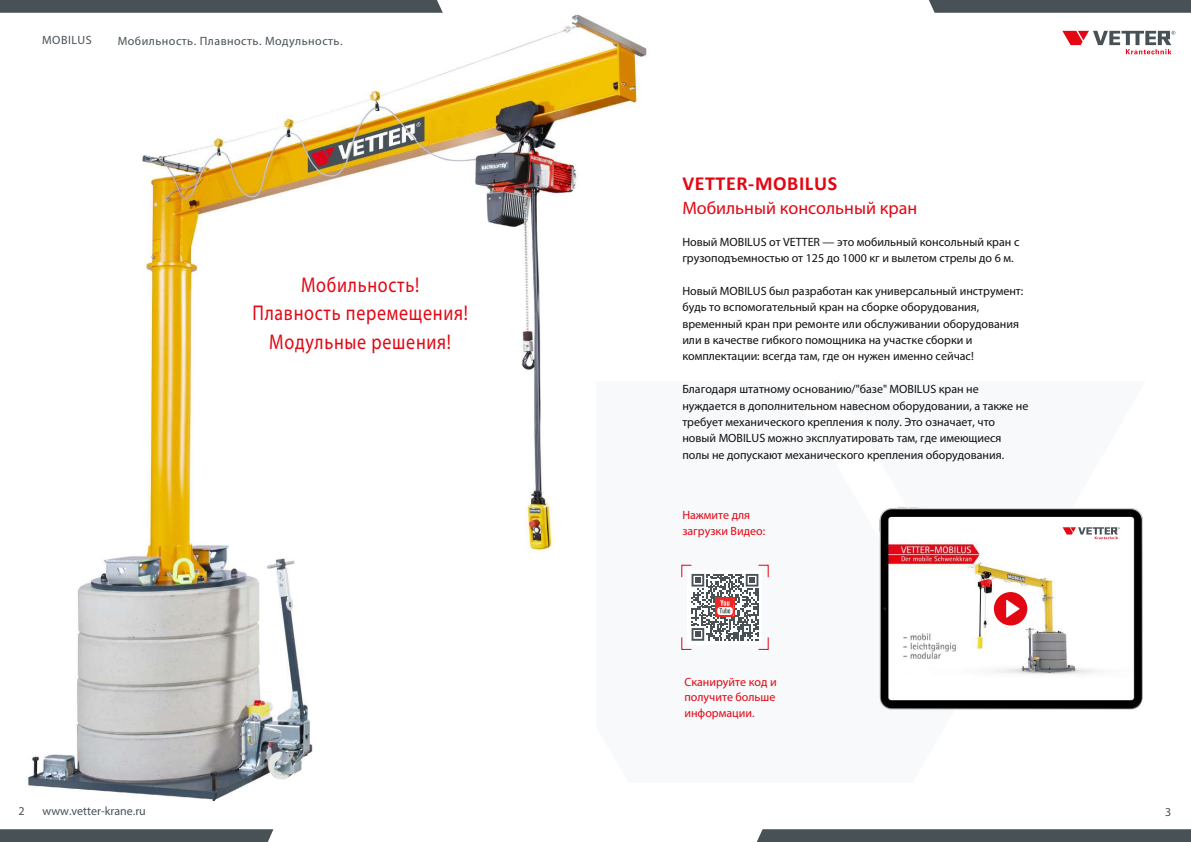
<style>
.page{position:relative;width:1191px;height:842px;background:#fff}
.page>*{position:absolute;margin:0;border:0;box-sizing:border-box;transform-origin:0 0}
.t1{font:21.3px/28.6px "Myriad Pro";letter-spacing:.04em;color:#e30613;text-align:center;scale:.84 1}
.t2{font:700 20px "Calibri";letter-spacing:.03em;color:#e30613}
.t3{font:18px "Myriad Pro";color:#e30613}
.t4{font:12px/16.4px "Myriad Pro";color:#0e0f0f}
.t5{font:12px/15.6px "Myriad Pro";color:#e30613;text-align:justify}
.t6{font:12px "Myriad Pro";letter-spacing:.04em;color:#485156}
.t7{font:12px "Myriad Pro";color:#485156}
</style>
<div class="page">
<svg style="left:1062px;top:31px;width:113px;height:23px"></svg>
<svg style="left:929px;top:0;width:262px;height:13px"></svg>
<svg style="left:0;top:829px;width:273px;height:13px"></svg>
<svg style="left:756px;top:829px;width:435px;height:13px"></svg>
<img style="left:27px;top:14px;width:620px;height:786px">
<svg style="left:596px;top:381px;width:51px;height:401px"></svg>
<svg style="left:681px;top:564px;width:88px;height:86px"></svg>
<svg style="left:0;top:0;width:443px;height:13px"></svg>
<img style="left:878px;top:507px;width:265px;height:203px">
<svg style="left:1062px;top:527px;width:57px;height:12px"></svg>
<svg style="left:994px;top:592px;width:33px;height:33px"></svg>
<p class="t6" style="left:42px;top:33px;width:51px">MOBILUS</p>
<p class="t6" style="left:118px;top:33px;width:226px">Мобильность. Плавность. Модульность.</p>
<h1 class="t1" style="left:252px;top:270px;width:258px">Мобильность!<br>Плавность перемещения!<br>Модульные решения!</h1>
<h2 class="t2" style="left:682px;top:169px;width:156px">VETTER-MOBILUS</h2>
<h3 class="t3" style="left:682px;top:196px;width:236px">Мобильный консольный кран</h3>
<p class="t4" style="left:682px;top:233px;width:338px">Новый MOBILUS от VETTER — это мобильный консольный кран с грузоподъемностью от 125 до 1000 кг и вылетом стрелы до 6 м.</p>
<p class="t4" style="left:682px;top:282px;width:342px">Новый MOBILUS был разработан как универсальный инструмент: будь то вспомогательный кран на сборке оборудования, временный кран при ремонте или обслуживании оборудования или в качестве гибкого помощника на участке сборки и комплектации: всегда там, где он нужен именно сейчас!</p>
<p class="t4" style="left:682px;top:381px;width:347px">Благодаря штатному основанию/"базе" MOBILUS кран не нуждается в дополнительном навесном оборудовании, а также не требует механического крепления к полу. Это означает, что новый MOBILUS можно эксплуатировать там, где имеющиеся полы не допускают механического крепления оборудования.</p>
<p class="t5" style="left:682px;top:507px;width:84px">Нажмите для загрузки Видео:</p>
<p class="t5" style="left:684px;top:674px;width:94px">Сканируйте код и получите больше информации.</p>
<p class="t6" style="left:19px;top:804px;width:8px">2</p>
<p class="t7" style="left:43px;top:804px;width:105px">www.vetter-krane.ru</p>
<p class="t6" style="left:1165px;top:805px;width:8px">3</p>
</div>
